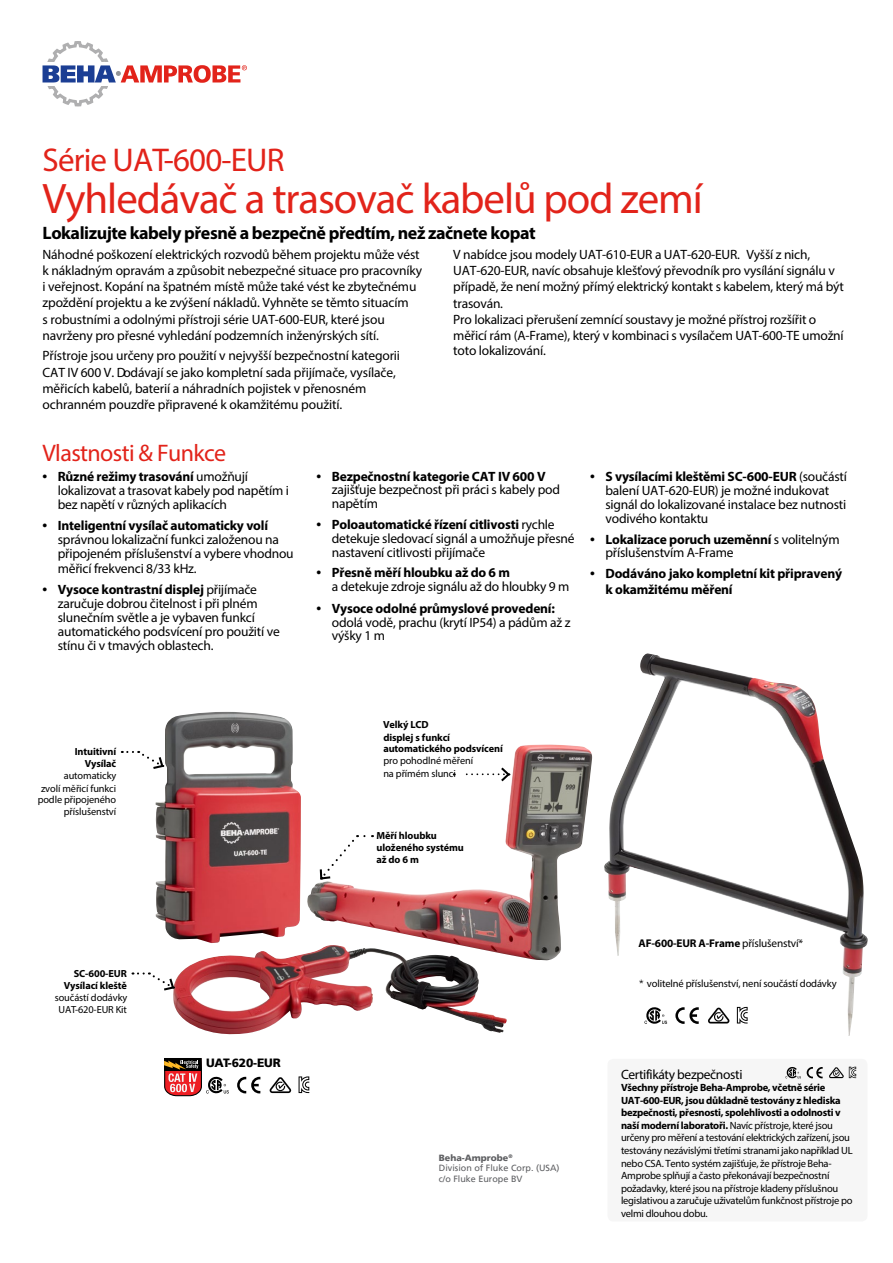
<style>
.page{position:relative;width:893px;height:1263px;background:#fff}
.page>*{position:absolute;margin:0;border:0;box-sizing:border-box;transform-origin:0 0}
.t1{font:42.9px "Myriad Pro";letter-spacing:-.025em;color:#e2231a}
.t2{font:33px "Myriad Pro";letter-spacing:-.025em;color:#e2231a}
.t3{font:24px "Myriad Pro";letter-spacing:-.025em;color:#e2231a}
.t4{font:700 18px "Myriad Pro";letter-spacing:-.025em;color:#000}
.t5{font:13.5px/14px "Myriad Pro";letter-spacing:-.015em;color:#000}
.t6{font:700 13.5px/16.2px "Myriad Pro";letter-spacing:-.015em;color:#000}
.t7{font:900 12px "Frutiger LT";letter-spacing:-.015em;color:#000}
.t8{font:700 11.25px "Myriad Pro";letter-spacing:-.015em;color:#000}
.t9{font:10.5px/12.6px "Myriad Pro";letter-spacing:-.025em;color:#000}
.t10{font:700 10.35px/12px "Myriad Pro";letter-spacing:-.01em;color:#000;text-align:right}
.t11{font:10.35px/12px "Myriad Pro";letter-spacing:-.01em;color:#000;text-align:right}
.t12{font:9px/10.8px "Frutiger LT";color:#5e5f62}
.s1{font-family:"Rockwell Std";font-weight:700}
.s2{font-weight:700}
.s3{font-family:"Rockwell Std"}
.s4{font-weight:900}
.s5{font-weight:400}
.s6{font-family:"Frutiger LT";font-weight:300}
</style>
<div class="page">
<svg style="left:43px;top:41px;width:204px;height:66px"></svg>
<img style="left:173px;top:951px;width:334px;height:84px">
<img style="left:306px;top:744px;width:286px;height:216px">
<img style="left:155px;top:712px;width:146px;height:231px">
<img style="left:604px;top:653px;width:264px;height:383px">
<svg style="left:122px;top:751px;width:43px;height:19px"></svg>
<svg style="left:133px;top:972px;width:43px;height:20px"></svg>
<svg style="left:467px;top:765px;width:44px;height:18px"></svg>
<svg style="left:319px;top:835px;width:46px;height:46px"></svg>
<div style="left:608px;top:1059px;width:259px;height:162px;background:#f6f6f6;border-radius:6px"></div>
<svg style="left:807px;top:1067px;width:16px;height:11px"></svg>
<svg style="left:785px;top:1067px;width:16px;height:11px"></svg>
<svg style="left:829px;top:1067px;width:27px;height:11px"></svg>
<svg style="left:237px;top:1077px;width:23px;height:16px"></svg>
<svg style="left:269px;top:1077px;width:22px;height:16px"></svg>
<svg style="left:299px;top:1076px;width:10px;height:17px"></svg>
<svg style="left:675px;top:1007px;width:24px;height:17px"></svg>
<svg style="left:708px;top:1007px;width:21px;height:16px"></svg>
<svg style="left:644px;top:1007px;width:23px;height:17px"></svg>
<svg style="left:737px;top:1007px;width:11px;height:16px"></svg>
<svg style="left:164px;top:1058px;width:65px;height:38px"></svg>
<h2 class="t2" style="left:43px;top:139px;width:243px">Série UAT-600-EUR</h2>
<h1 class="t1" style="left:43px;top:172px;width:662px">Vyhledávač a trasovač kabelů pod zemí</h1>
<h3 class="t4" style="left:43px;top:221px;width:494px">Lokalizujte kabely přesně a bezpečně předtím, než začnete kopat</h3>
<p class="t5" style="left:43px;top:246px;width:381px;line-height:16.2px">Náhodné poškození elektrických rozvodů během projektu může vést k nákladným opravám a způsobit nebezpečné situace pro pracovníky i veřejnost. Kopání na špatném místě může také vést ke zbytečnému zpoždění projektu a ke zvýšení nákladů. Vyhněte se těmto situacím<br>s robustními a odolnými přístroji série UAT-600-EUR, které jsou navrženy pro přesné vyhledání podzemních inženýrských sítí.</p>
<p class="t5" style="left:43px;top:347px;width:359px;line-height:16.4px">Přístroje jsou určeny pro použití v nejvyšší bezpečnostní kategorii CAT IV 600 V. Dodávají se jako kompletní sada přijímače, vysílače, měřicích kabelů, baterií a náhradních pojistek v přenosném ochranném pouzdře připravené k okamžitému použití.</p>
<p class="t5" style="left:453px;top:246px;width:392px;line-height:16px">V nabídce jsou modely UAT-610-EUR a UAT-620-EUR. Vyšší z nich, UAT-620-EUR, navíc obsahuje klešťový převodník pro vysílání signálu v případě, že není možný přímý elektrický kontakt s kabelem, který má být trasován.<br>Pro lokalizaci přerušení zemnící soustavy je možné přístroj rozšířit o měřicí rám (A-Frame), který v kombinaci s vysílačem UAT-600-TE umožní toto lokalizování.</p>
<h3 class="t3" style="left:43px;top:438px;width:185px">Vlastnosti &amp; Funkce</h3>
<p class="t5" style="left:58px;top:469px;width:233px;text-indent:-15px"><span class="s1">•</span> <span class="s2">Různé režimy trasování</span> umožňují lokalizovat a trasovat kabely pod napětím i bez napětí v různých aplikacích</p>
<p class="t5" style="left:58px;top:518px;width:237px;text-indent:-15px"><span class="s1">•</span> <span class="s2">Inteligentní vysílač automaticky volí </span>správnou lokalizační funkci založenou na připojeném příslušenství a vybere vhodnou měřicí frekvenci 8/33 kHz.</p>
<p class="t5" style="left:58px;top:582px;width:224px;text-indent:-15px"><span class="s1">•</span> <span class="s2">Vysoce kontrastní displej</span> přijímače zaručuje dobrou čitelnost i při plném slunečním světle a je vybaven funkcí automatického podsvícení pro použití ve stínu či v tmavých oblastech.</p>
<p class="t5" style="left:332px;top:469px;width:230px;text-indent:-15px"><span class="s1">•</span> <span class="s2">Bezpečnostní kategorie CAT IV 600 V </span>zajišťuje bezpečnost při práci s kabely pod napětím</p>
<p class="t5" style="left:332px;top:517px;width:244px;text-indent:-15px"><span class="s1">•</span> <span class="s2">Poloautomatické řízení citlivosti</span> rychle detekuje sledovací signál a umožňuje přesné nastavení citlivosti přijímače</p>
<p class="t5" style="left:332px;top:565px;width:239px;text-indent:-15px"><span class="s1">•</span> <span class="s2">Přesně měří hloubku až do 6 m<br></span>a detekuje zdroje signálu až do hloubky 9 m</p>
<p class="t5" style="left:332px;top:601px;width:240px;text-indent:-15px"><span class="s1">•</span> <span class="s2">Vysoce odolné průmyslové provedení: </span>odolá vodě, prachu (krytí IP54) a pádům až z výšky 1 m</p>
<p class="t5" style="left:605px;top:469px;width:243px;text-indent:-15px"><span class="s1">•</span> <span class="s2">S vysílacími kleštěmi SC-600-EUR</span> (součástí balení UAT-620-EUR) je možné indukovat signál do lokalizované instalace bez nutnosti vodivého kontaktu</p>
<p class="t5" style="left:605px;top:532px;width:236px;text-indent:-15px"><span class="s1">•</span> <span class="s2">Lokalizace poruch uzeměnní</span> s volitelným příslušenstvím A-Frame</p>
<p class="t6" style="left:605px;top:565px;width:238px;text-indent:-15px"><span class="s3">•</span> Dodáváno jako kompletní kit připravený k okamžitému měření</p>
<p class="t10" style="left:75px;top:745px;width:43px">Intuitivní<br>Vysílač</p>
<p class="t11" style="left:38px;top:770px;width:80px">automaticky<br>zvolí měřicí funkci podle připojeného příslušenství</p>
<p class="t10" style="left:383px;top:718px;width:121px;text-align:left">Velký LCD<br>displej s funkcí automatického podsvícení</p>
<p class="t11" style="left:383px;top:754px;width:91px;line-height:12.6px;text-align:left">pro pohodlné měření na přímém slunci</p>
<p class="t10" style="left:376px;top:829px;width:89px;text-align:left">Měří hloubku uloženého systému až do 6 m</p>
<p class="t10" style="left:64px;top:967px;width:65px">SC-600-EUR<br>Vysílací kleště</p>
<p class="t11" style="left:55px;top:991px;width:74px;text-align:center">součástí dodávky<br>UAT-620-EUR Kit</p>
<p class="t7" style="left:206px;top:1055px;width:76px">UAT-620-EUR</p>
<p class="t12" style="left:439px;top:1152px;width:122px"><span class="s4">Beha-Amprobe</span><sup>®<br></sup>Division of Fluke Corp. (USA) c/o Fluke Europe BV</p>
<p class="t8" style="left:638px;top:936px;width:166px">AF-600-EUR A-Frame <span class="s5">příslušenství*</span></p>
<p class="t9" style="left:638px;top:977px;width:200px"><span class="s6">*</span> volitelné příslušenství, není součástí dodávky</p>
<p class="t5" style="left:621px;top:1067px;width:123px">Certifikáty bezpečnosti</p>
<p class="t9" style="left:621px;top:1081px;width:233px"><span class="s2">Všechny přístroje Beha-Amprobe, včetně série UAT-600-EUR, jsou důkladně testovány z hlediska bezpečnosti, přesnosti, spolehlivosti a odolnosti v naší moderní laboratoři.</span> Navíc přístroje, které jsou určeny pro měření a testování elektrických zařízení, jsou testovány nezávislými třetími stranami jako například UL nebo CSA. Tento systém zajišťuje, že přístroje Beha-Amprobe splňují a často překonávají bezpečnostní požadavky, které jsou na přístroje kladeny příslušnou legislativou a zaručuje uživatelům funkčnost přístroje po velmi dlouhou dobu.</p>
</div>
